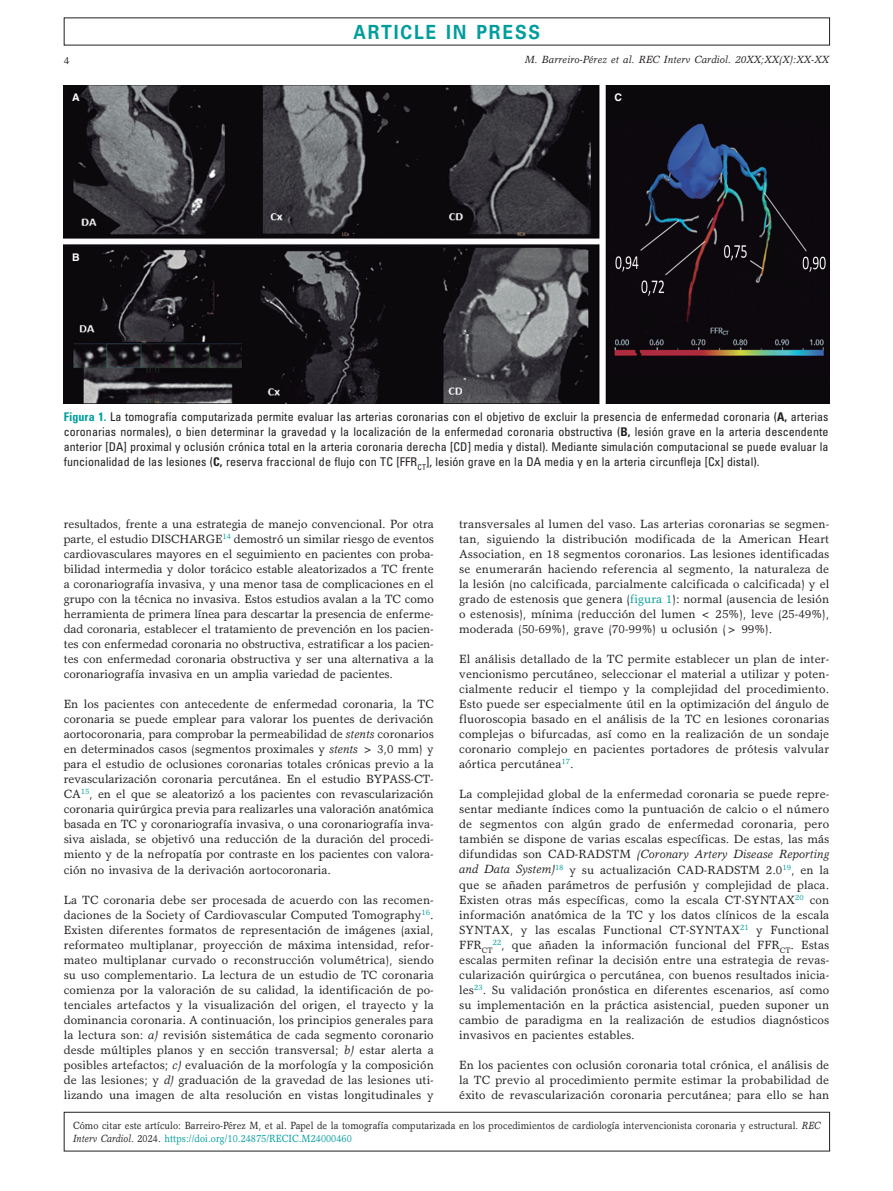
<style>
.page{position:relative;width:893px;height:1191px;background:#fff}
.page>*{position:absolute;margin:0;border:0;box-sizing:border-box;transform-origin:0 0}
.t1{font:700 19.5px "Univers LT Std";letter-spacing:.105em;color:#009d9d;scale:.9 1}
.t2{font:12px/15px "Garth Graphic Std";letter-spacing:.005em;color:#231f20;text-align:justify}
.t3{font:condensed 12px/15px "Univers LT Std";letter-spacing:.005em;color:#231f20;text-align:justify}
.t4{font:10.5px/13.5px "Garth Graphic Std";letter-spacing:.005em;color:#231f20;scale:.9 1}
.t5{font:italic 10.5px "Garth Graphic Std";letter-spacing:.005em;color:#231f20}
.t6{font:700 10.5px "Helvetica LT Std";color:#fff}
.t7{font:10.5px "Garth Graphic Std";letter-spacing:.005em;color:#231f20}
.s1{font-weight:700;color:#009d9d}
.s2{font-weight:700}
.s3{font-style:italic}
.s4{color:#009d9d}
</style>
<div class="page">
<img style="left:64px;top:85px;width:765px;height:319px">
<div style="left:64px;top:1111px;width:766px;height:40px;border:1px solid #231f20"></div>
<h1 class="t1" style="left:353px;top:20px;width:209px">ARTICLE IN PRESS</h1>
<p class="t7" style="left:64px;top:54px;width:7px">4</p>
<p class="t5" style="left:525px;top:53px;width:306px">M. Barreiro-Pérez et al. REC Interv Cardiol. 20XX;XX(X):XX-XX</p>
<p class="t6" style="left:72px;top:91px;width:9px">A</p>
<p class="t6" style="left:72px;top:250px;width:9px">B</p>
<p class="t6" style="left:614px;top:91px;width:9px">C</p>
<p class="t3" style="left:64px;top:409px;width:766px"><span class="s1">Figura 1.</span> La tomografía computarizada permite evaluar las arterias coronarias con el objetivo de excluir la presencia de enfermedad coronaria (<span class="s2">A,</span> arterias coronarias normales), o bien determinar la gravedad y la localización de la enfermedad coronaria obstructiva (<span class="s2">B,</span> lesión grave en la arteria descendente anterior [DA] proximal y oclusión crónica total en la arteria coronaria derecha [CD] media y distal). Mediante simulación computacional se puede evaluar la funcionalidad de las lesiones (<span class="s2">C,</span> reserva fraccional de flujo con TC [FFR<sub>CT</sub>], lesión grave en la DA media y en la arteria circunfleja [Cx] distal).</p>
<p class="t2" style="left:64px;top:516px;width:372px">resultados, frente a una estrategia de manejo convencional. Por otra parte, el estudio DISCHARGE<sup>14</sup> demostró un similar riesgo de eventos cardiovasculares mayores en el seguimiento en pacientes con proba&shy;bilidad intermedia y dolor torácico estable aleatorizados a TC frente a coronariografía invasiva, y una menor tasa de complicaciones en el grupo con la técnica no invasiva. Estos estudios avalan a la TC como herramienta de primera línea para descartar la presencia de enferme&shy;dad coronaria, establecer el tratamiento de prevención en los pacien&shy;tes con enfermedad coronaria no obstructiva, estratificar a los pacien&shy;tes con enfermedad coronaria obstructiva y ser una alternativa a la coronariografía invasiva en un amplia variedad de pacientes.</p>
<p class="t2" style="left:64px;top:696px;width:372px">En los pacientes con antecedente de enfermedad coronaria, la TC coronaria se puede emplear para valorar los puentes de derivación aortocoronaria, para comprobar la permeabilidad de <span class="s3">stents</span> coronarios en determinados casos (segmentos proximales y <span class="s3">stents</span> &gt; 3,0 mm) y para el estudio de oclusiones coronarias totales crónicas previo a la revascularización coronaria percutánea. En el estudio BYPASS-CT-CA<sup>15</sup>, en el que se aleatorizó a los pacientes con revascularización coronaria quirúrgica previa para realizarles una valoración anatómica basada en TC y coronariografía invasiva, o una coronariografía inva&shy;siva aislada, se objetivó una reducción de la duración del procedi&shy;miento y de la nefropatía por contraste en los pacientes con valora&shy;ción no invasiva de la derivación aortocoronaria.</p>
<p class="t2" style="left:64px;top:892px;width:372px">La TC coronaria debe ser procesada de acuerdo con las recomen&shy;daciones de la Society of Cardiovascular Computed Tomography<sup>16</sup>.<br>Existen diferentes formatos de representación de imágenes (axial, reformateo multiplanar, proyección de máxima intensidad, refor&shy;mateo multiplanar curvado o reconstrucción volumétrica), siendo su uso complementario. La lectura de un estudio de TC coronaria comienza por la valoración de su calidad, la identificación de po&shy;tenciales artefactos y la visualización del origen, el trayecto y la dominancia coronaria. A continuación, los principios generales para la lectura son: <span class="s3">a)</span> revisión sistemática de cada segmento coronario desde múltiples planos y en sección transversal; <span class="s3">b)</span> estar alerta a posibles artefactos; <span class="s3">c)</span> evaluación de la morfología y la composición de las lesiones; y <span class="s3">d)</span> graduación de la gravedad de las lesiones uti&shy;lizando una imagen de alta resolución en vistas longitudinales y</p>
<p class="t2" style="left:459px;top:516px;width:372px">transversales al lumen del vaso. Las arterias coronarias se segmen&shy;tan, siguiendo la distribución modificada de la American Heart Association, en 18 segmentos coronarios. Las lesiones identificadas se enumerarán haciendo referencia al segmento, la naturaleza de la lesión (no calcificada, parcialmente calcificada o calcificada) y el grado de estenosis que genera (<span class="s4">figura 1</span>): normal (ausencia de lesión o estenosis), mínima (reducción del lumen &lt; 25%), leve (25-49%), moderada (50-69%), grave (70-99%) u oclusión (&gt; 99%).</p>
<p class="t2" style="left:459px;top:651px;width:372px">El análisis detallado de la TC permite establecer un plan de inter&shy;vencionismo percutáneo, seleccionar el material a utilizar y poten&shy;cialmente reducir el tiempo y la complejidad del procedimiento.<br>Esto puede ser especialmente útil en la optimización del ángulo de fluoroscopia basado en el análisis de la TC en lesiones coronarias complejas o bifurcadas, así como en la realización de un sondaje coronario complejo en pacientes portadores de prótesis valvular aórtica percutánea<sup>17</sup>.</p>
<p class="t2" style="left:459px;top:786px;width:372px">La complejidad global de la enfermedad coronaria se puede repre&shy;sentar mediante índices como la puntuación de calcio o el número de segmentos con algún grado de enfermedad coronaria, pero también se dispone de varias escalas específicas. De estas, las más difundidas son CAD-RADSTM <span class="s3">(Coronary Artery Disease Reporting and Data System)</span><sup>18</sup> y su actualización CAD-RADSTM 2.0<sup>19</sup>, en la que se añaden parámetros de perfusión y complejidad de placa.<br>Existen otras más específicas, como la escala CT-SYNTAX<sup>20</sup> con información anatómica de la TC y los datos clínicos de la escala SYNTAX, y las escalas Functional CT-SYNTAX<sup>21</sup> y Functional FFR<sub>CT</sub><sup>22</sup>, que añaden la información funcional del FFR<sub>CT</sub>. Estas escalas permiten refinar la decisión entre una estrategia de revas&shy;cularización quirúrgica o percutánea, con buenos resultados inicia&shy;les<sup>23</sup>. Su validación pronóstica en diferentes escenarios, así como su implementación en la práctica asistencial, pueden suponer un cambio de paradigma en la realización de estudios diagnósticos invasivos en pacientes estables.</p>
<p class="t2" style="left:459px;top:1057px;width:372px">En los pacientes con oclusión coronaria total crónica, el análisis de la TC previo al procedimiento permite estimar la probabilidad de éxito de revascularización coronaria percutánea; para ello se han</p>
<p class="t4" style="left:73px;top:1118px;width:832px">Cómo citar este artículo: Barreiro-Pérez M, et al. Papel de la tomografía computarizada en los procedimientos de cardiología intervencionista coronaria y estructural. <span class="s3">REC<br>Interv Cardiol</span>. 2024. <span class="s4">https://doi.org/10.24875/RECIC.M24000460</span></p>
</div>
